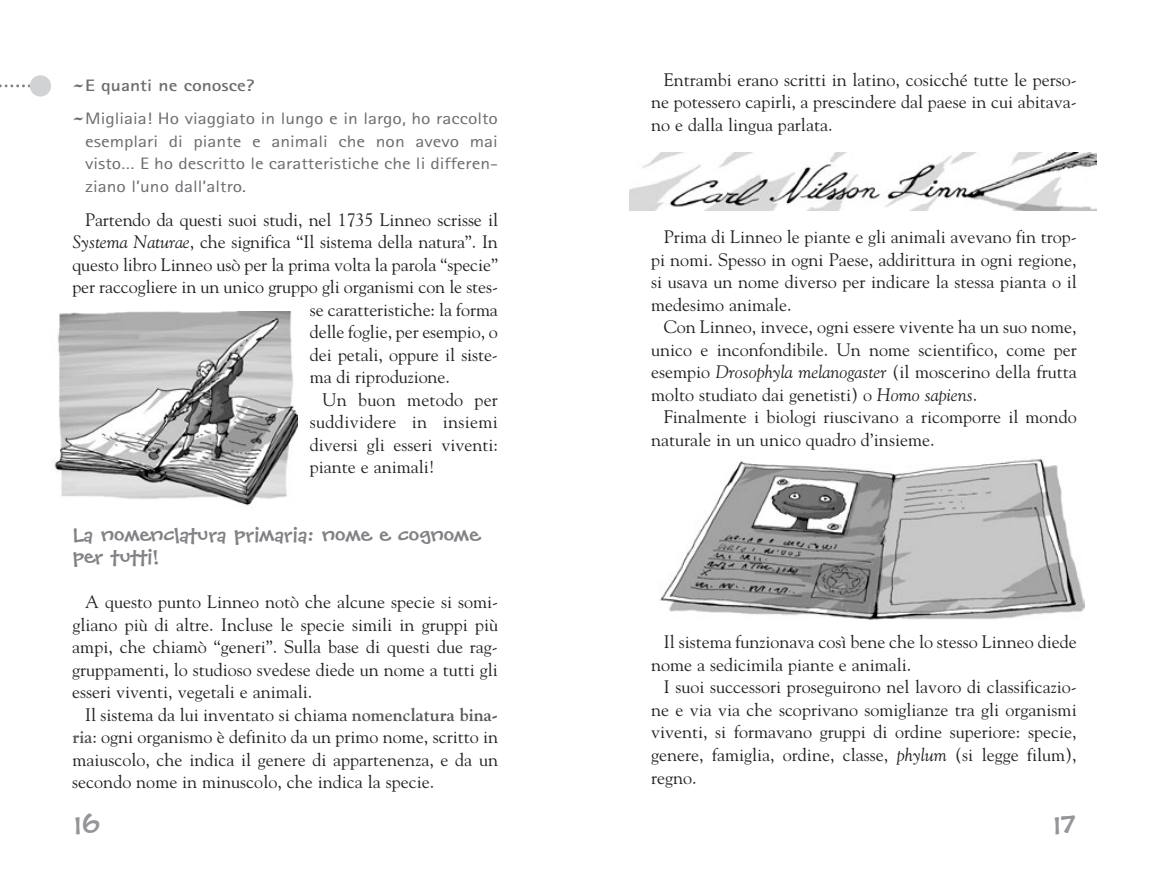
<style>
.page{position:relative;width:1149px;height:872px;background:#fff}
.page>*{position:absolute;margin:0;border:0;box-sizing:border-box;transform-origin:0 0}
.t1{font:25.5px "FM Black Cherry Moon BT Alt";color:#939598}
.t2{font:19.5px/22.5px "FM Black Cherry Moon BT Alt";color:#808285}
.t3{font:18px/22.5px "Goudy";color:#231f20;text-align:justify}
.t4{font:18px "Goudy";letter-spacing:.02em;color:#231f20}
.t5{font:16.65px/22.5px "Rotis Sans Serif";color:#6c6d70;scale:1.18 1}
.s1{font-family:"Black Rose";font-size:19.5px}
.s2{font-weight:700}
.s3{font-style:italic}
.s4{font-weight:700;color:#57585a}
</style>
<div class="page">
<svg style="left:0;top:84px;width:30px;height:3px"></svg>
<div style="left:30px;top:75px;width:21px;height:22px;background:#d1d2d4;border-radius:50%"></div>
<img style="left:54px;top:312px;width:244px;height:194px">
<img style="left:660px;top:459px;width:424px;height:161px">
<img style="left:629px;top:153px;width:467px;height:57px">
<p class="t5" style="left:72px;top:68px;width:362px;line-height:33.8px"><span class="s1">-</span> <span class="s2">E quanti ne conosce?<br></span><span class="s1">-</span>Migliaia! Ho viaggiato in lungo e in largo, ho raccolto</p>
<p class="t5" style="left:85px;top:130px;width:351px;text-align:justify">esemplari di piante e animali che non avevo mai visto… E ho descritto le caratteristiche che li differen&shy;ziano l’uno dall’altro.</p>
<p class="t3" style="left:85px;top:207px;width:414px">Partendo da questi suoi studi, nel 1735 Linneo scrisse il</p>
<p class="t3" style="left:72px;top:230px;width:427px"><span class="s3">Systema Naturae</span>, che significa “Il sistema della natura”. In</p>
<p class="t3" style="left:72px;top:252px;width:427px">questo libro Linneo usò per la prima volta la parola “specie”</p>
<p class="t3" style="left:72px;top:275px;width:427px">per raccogliere in un unico gruppo gli organismi con le stes-</p>
<p class="t3" style="left:310px;top:297px;width:189px">se caratteristiche: la forma</p>
<p class="t3" style="left:310px;top:320px;width:189px">delle foglie, per esempio, o</p>
<p class="t3" style="left:310px;top:342px;width:189px">dei petali, oppure il siste-</p>
<p class="t3" style="left:310px;top:365px;width:141px">ma di riproduzione.</p>
<p class="t3" style="left:322px;top:387px;width:177px">Un buon metodo per</p>
<p class="t4" style="left:310px;top:411px;width:189px">suddividere in insiemi</p>
<p class="t3" style="left:310px;top:432px;width:189px">diversi gli esseri viventi:</p>
<p class="t3" style="left:310px;top:455px;width:126px">piante e animali!</p>
<p class="t2" style="left:72px;top:523px;width:408px">La nomenclatura primaria: nome e cognome per tutti!</p>
<p class="t3" style="left:72px;top:590px;width:427px;text-indent:13px">A questo punto Linneo notò che alcune specie si somi&shy;gliano più di altre. Incluse le specie simili in gruppi più ampi, che chiamò “generi”. Sulla base di questi due rag&shy;gruppamenti, lo studioso svedese diede un nome a tutti gli esseri viventi, vegetali e animali.</p>
<p class="t3" style="left:72px;top:702px;width:427px;text-indent:13px">Il sistema da lui inventato si chiama <span class="s4">nomenclatura bina&shy;ria</span>: ogni organismo è definito da un primo nome, scritto in maiuscolo, che indica il genere di appartenenza, e da un secondo nome in minuscolo, che indica la specie.</p>
<h1 class="t1" style="left:74px;top:808px;width:27px">16</h1>
<p class="t3" style="left:651px;top:68px;width:427px;text-indent:13px">Entrambi erano scritti in latino, cosicché tutte le perso&shy;ne potessero capirli, a prescindere dal paese in cui abitava&shy;no e dalla lingua parlata.</p>
<p class="t3" style="left:651px;top:225px;width:427px;text-indent:13px">Prima di Linneo le piante e gli animali avevano fin trop&shy;pi nomi. Spesso in ogni Paese, addirittura in ogni regione, si usava un nome diverso per indicare la stessa pianta o il medesimo animale.</p>
<p class="t3" style="left:651px;top:315px;width:427px;text-indent:13px">Con Linneo, invece, ogni essere vivente ha un suo nome, unico e inconfondibile. Un nome scientifico, come per esempio <span class="s3">Drosophyla melanogaster</span> (il moscerino della frutta molto studiato dai genetisti) o <span class="s3">Homo sapiens</span>.</p>
<p class="t3" style="left:651px;top:405px;width:427px;text-indent:13px">Finalmente i biologi riuscivano a ricomporre il mondo naturale in un unico quadro d’insieme.</p>
<p class="t3" style="left:651px;top:630px;width:427px;text-indent:13px">Il sistema funzionava così bene che lo stesso Linneo diede nome a sedicimila piante e animali.</p>
<p class="t3" style="left:651px;top:675px;width:427px;text-indent:13px">I suoi successori proseguirono nel lavoro di classificazio&shy;ne e via via che scoprivano somiglianze tra gli organismi viventi, si formavano gruppi di ordine superiore: specie, genere, famiglia, ordine, classe, <span class="s3">phylum</span> (si legge filum), regno.</p>
<h1 class="t1" style="left:1052px;top:808px;width:24px">17</h1>
</div>
